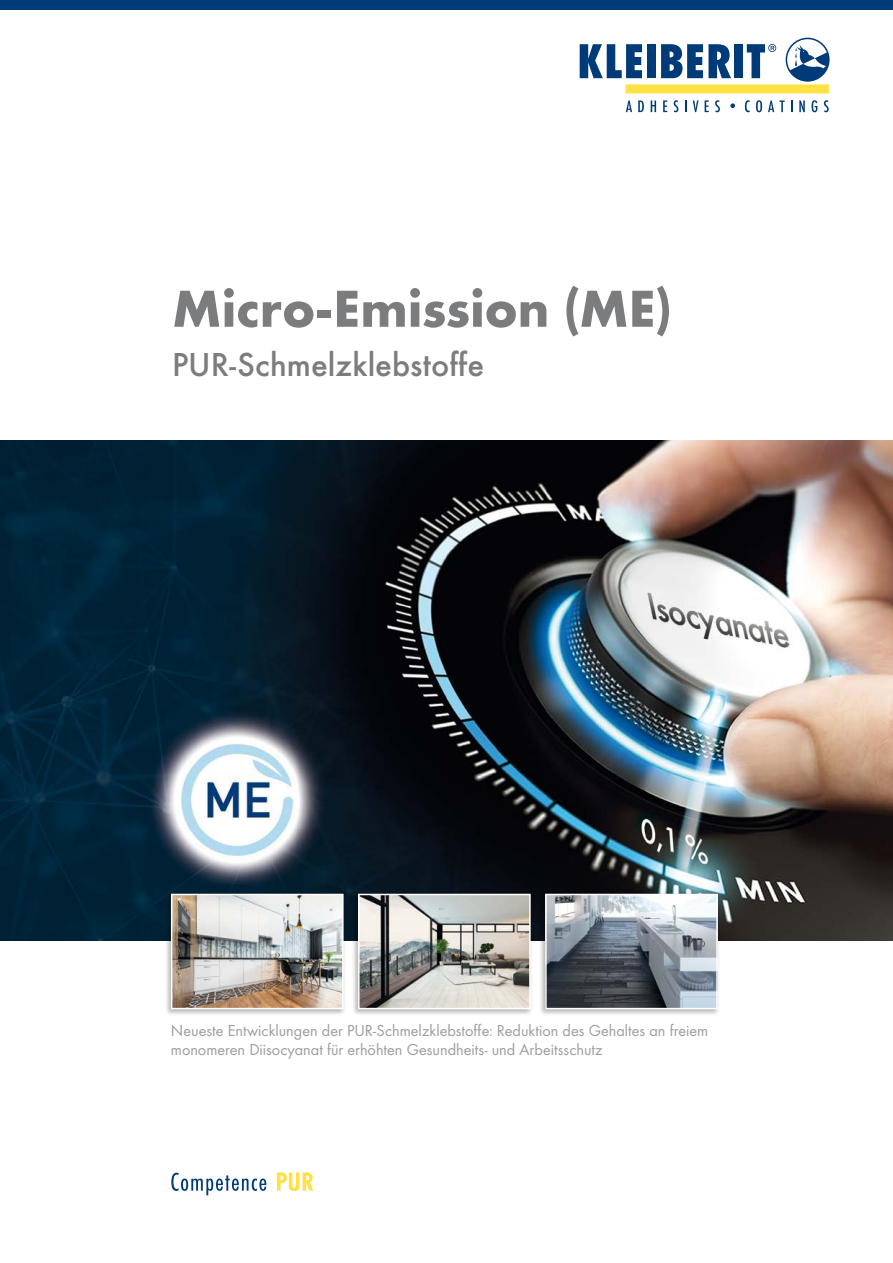
<style>
.page{position:relative;width:893px;height:1263px;background:#fff}
.page>*{position:absolute;margin:0;border:0;box-sizing:border-box;transform-origin:0 0}
.t1{font:700 54px "Futura";color:#7b7c7e}
.t2{font:500 34.5px "Futura";color:#7b7c7e}
.t3{font:16.5px/19.8px "Futura Boo";color:#9c9e9f}
</style>
<div class="page">
<img style="left:0;top:440px;width:893px;height:500px">
<svg style="left:171px;top:1173px;width:95px;height:22px"></svg>
<svg style="left:277px;top:1172px;width:36px;height:19px"></svg>
<div style="left:351px;top:891px;width:182px;height:125px;background:#000;opacity:.3"></div>
<img style="left:361px;top:897px;width:167px;height:109px">
<div style="left:358px;top:894px;width:173px;height:115px;border:2px solid #fff"></div>
<div style="left:539px;top:891px;width:182px;height:125px;background:#000;opacity:.3"></div>
<img style="left:548px;top:897px;width:167px;height:109px">
<div style="left:545px;top:894px;width:173px;height:115px;border:2px solid #fff"></div>
<div style="left:164px;top:891px;width:182px;height:125px;background:#000;opacity:.3"></div>
<img style="left:174px;top:897px;width:167px;height:109px">
<div style="left:171px;top:894px;width:173px;height:115px;border:2px solid #fff"></div>
<svg style="left:580px;top:44px;width:62px;height:34px"></svg>
<div style="left:647px;top:44px;width:9px;height:34px;background:#003b79"></div>
<svg style="left:661px;top:44px;width:70px;height:34px"></svg>
<div style="left:734px;top:44px;width:9px;height:34px;background:#003b79"></div>
<div style="left:626px;top:85px;width:203px;height:8px;background:#ffe144"></div>
<svg style="left:786px;top:38px;width:44px;height:44px"></svg>
<svg style="left:747px;top:44px;width:29px;height:34px"></svg>
<svg style="left:626px;top:100px;width:6px;height:12px"></svg>
<svg style="left:638px;top:100px;width:6px;height:12px"></svg>
<svg style="left:651px;top:100px;width:5px;height:12px"></svg>
<svg style="left:663px;top:100px;width:4px;height:12px"></svg>
<svg style="left:674px;top:100px;width:4px;height:12px"></svg>
<svg style="left:685px;top:100px;width:2px;height:12px"></svg>
<svg style="left:693px;top:100px;width:5px;height:12px"></svg>
<svg style="left:705px;top:100px;width:4px;height:12px"></svg>
<svg style="left:715px;top:100px;width:5px;height:12px"></svg>
<svg style="left:745px;top:100px;width:5px;height:12px"></svg>
<svg style="left:756px;top:100px;width:6px;height:12px"></svg>
<svg style="left:768px;top:100px;width:17px;height:12px"></svg>
<svg style="left:791px;top:100px;width:1px;height:12px"></svg>
<svg style="left:799px;top:100px;width:6px;height:12px"></svg>
<svg style="left:812px;top:100px;width:5px;height:12px"></svg>
<svg style="left:824px;top:100px;width:5px;height:12px"></svg>
<svg style="left:730px;top:103px;width:5px;height:5px"></svg>
<div style="left:0;top:0;width:893px;height:10px;background:#003b79"></div>
<h1 class="t1" style="left:172px;top:275px;width:502px">Micro-Emission (ME)</h1>
<h2 class="t2" style="left:172px;top:344px;width:314px">PUR-Schmelzklebstoffe</h2>
<p class="t3" style="left:171px;top:1020px;width:539px">Neueste Entwicklungen der PUR-Schmelzklebstoffe: Reduktion des Gehaltes an freiem monomeren Diisocyanat für erhöhten Gesundheits- und Arbeitsschutz</p>
</div>
